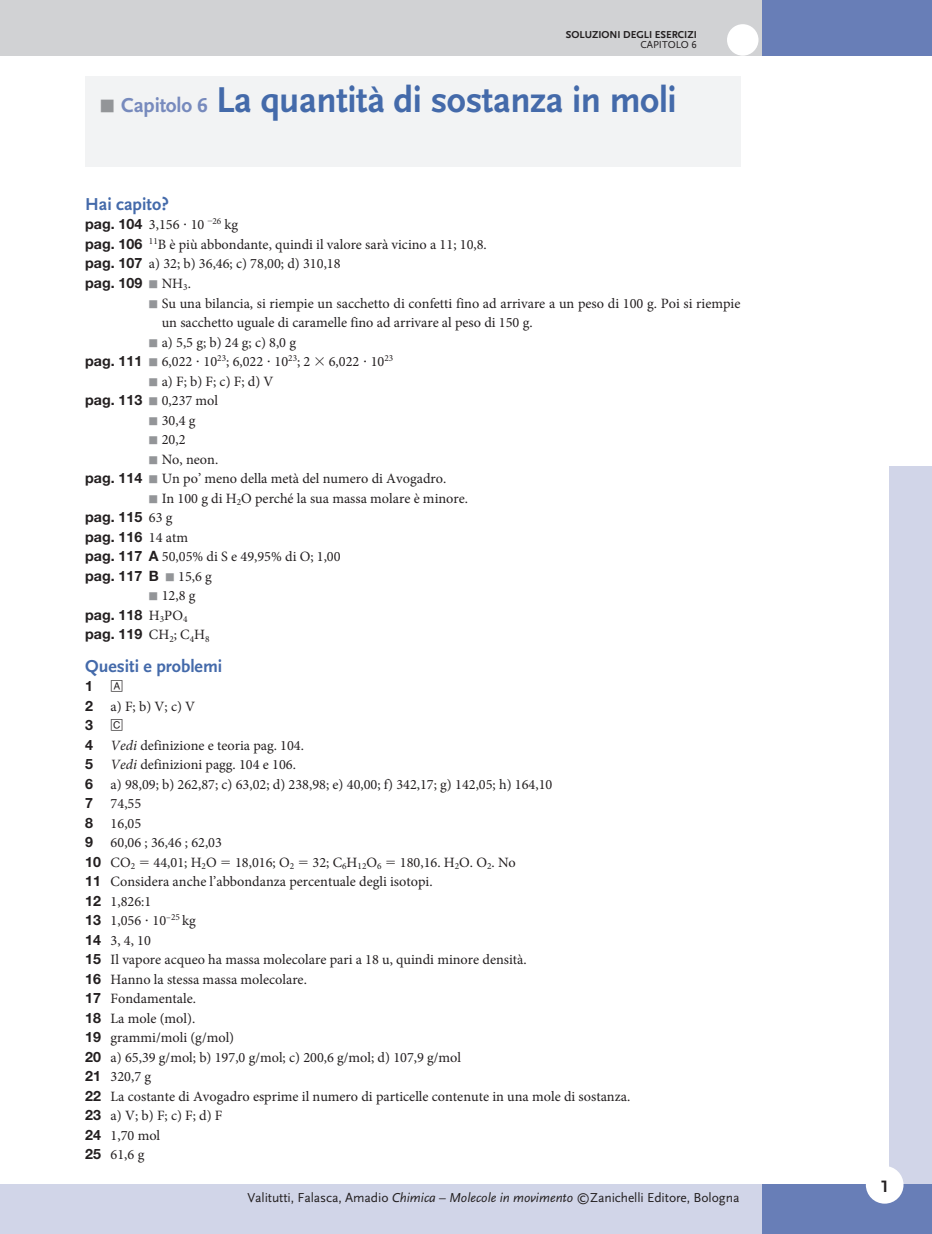
<style>
.page{position:relative;width:932px;height:1234px;background:#fff}
.page>*{position:absolute;margin:0;border:0;box-sizing:border-box;transform-origin:0 0}
.t1{font:37.5px "Scala Sans Bold LF";letter-spacing:-.01em;color:#446aaa}
.t2{font:18px "Scala Sans Bold LF";color:#446aaa}
.t3{font:17.25px "Scala Sans Bold LF";color:#231f20}
.t4{font:14.25px/19.5px "Minion Pro";color:#231f20}
.t5{font:700 14.25px/19.5px "Helvetica Neue LT Std";color:#231f20}
.t6{font:13.5px "Scala Sans Regular LF";letter-spacing:-.005em;color:#231f20}
.t7{font:10.5px "Scala Sans Bold LF";color:#231f20}
.t8{font:10.5px "Scala Sans Regular LF";color:#231f20}
.s1{font-family:"STIX General";font-size:24px;color:#939598}
.s2{font-size:21px;color:#778abd}
.s3{font-family:"Helvetica Neue LT Std";font-weight:700}
.s4{font-family:"STIX General";font-weight:400;font-size:15px;color:#939598}
.s5{font-family:"Minion Pro";font-weight:400}
.s6{font-family:"STIX General";font-size:15px;color:#939598}
.s7{font-family:"Zapf RM";font-weight:400}
.s8{font-style:italic}
.s9{font-family:"Scala Sans Regular LF Italic"}
</style>
<div class="page">
<div style="left:889px;top:466px;width:42px;height:732px;background:#d1d5e8"></div>
<div style="left:761px;top:0;width:170px;height:56px;background:#687eb7"></div>
<div style="left:0;top:0;width:761px;height:56px;background:#d1d2d4"></div>
<div style="left:0;top:1183px;width:761px;height:50px;background:#d1d5e8"></div>
<div style="left:761px;top:1183px;width:170px;height:50px;background:#687eb7"></div>
<div style="left:865px;top:1165px;width:38px;height:38px;background:#fff;border-radius:50%"></div>
<div style="left:726px;top:24px;width:32px;height:32px;background:#fff;border-radius:50%"></div>
<div style="left:85px;top:77px;width:655px;height:90px;background:#f2f3f4"></div>
<p class="t7" style="left:565px;top:29px;width:132px">SOLUZIONI DEGLI ESERCIZI</p>
<p class="t8" style="left:640px;top:39px;width:58px">CAPITOLO 6</p>
<h1 class="t1" style="left:100px;top:80px;width:578px"><span class="s1">◾</span> <span class="s2">Capitolo 6</span> La quantità di sostanza in moli</h1>
<p class="t2" style="left:85px;top:194px;width:85px">Hai capito?</p>
<p class="t4" style="left:85px;top:215px;width:403px"><span class="s3">pag. 104</span> 3,156 ⋅ 10 <sup>26</sup> kg<br><span class="s3">pag. 106</span> <sup>11</sup>B è più abbondante, quindi il valore sarà vicino a 11; 10,8. <span class="s3">pag. 107</span> a) 32; b) 36,46; c) 78,00; d) 310,18</p>
<p class="t5" style="left:85px;top:273px;width:107px">pag. 109 <span class="s4">◾</span> <span class="s5">NH</span><sub>3</sub><span class="s5">.</span></p>
<p class="t4" style="left:149px;top:293px;width:593px"><span class="s6">◾</span> Su una bilancia, si riempie un sacchetto di confetti fino ad arrivare a un peso di 100 g. Poi si riempie</p>
<p class="t4" style="left:162px;top:313px;width:372px">un sacchetto uguale di caramelle fino ad arrivare al peso di 150 g.</p>
<p class="t4" style="left:149px;top:332px;width:148px"><span class="s6">◾</span> a) 5,5 g; b) 24 g; c) 8,0 g</p>
<p class="t4" style="left:85px;top:352px;width:227px"><span class="s3">pag. 111</span> <span class="s6">◾</span> 6,022 ⋅ 10<sup>23</sup>; 6,022 ⋅ 10<sup>23</sup>; 2</p>
<p class="t4" style="left:329px;top:352px;width:66px">6,022 ⋅ 10<sup>23</sup></p>
<p class="t4" style="left:149px;top:371px;width:126px"><span class="s6">◾</span> a) F; b) F; c) F; d) V</p>
<p class="t4" style="left:85px;top:391px;width:134px"><span class="s3">pag. 113</span> <span class="s6">◾</span> 0,237 mol</p>
<p class="t4" style="left:149px;top:410px;width:48px"><span class="s6">◾</span> 30,4 g</p>
<p class="t4" style="left:149px;top:430px;width:38px"><span class="s6">◾</span> 20,2</p>
<p class="t4" style="left:149px;top:449px;width:71px"><span class="s6">◾</span> No, neon.</p>
<p class="t4" style="left:85px;top:469px;width:362px"><span class="s3">pag. 114</span> <span class="s6">◾</span> Un po’ meno della metà del numero di Avogadro.</p>
<p class="t4" style="left:149px;top:488px;width:320px"><span class="s6">◾</span> In 100 g di H<sub>2</sub>O perché la sua massa molare è minore.</p>
<p class="t5" style="left:85px;top:507px;width:104px">pag. 115 <span class="s5">63 g </span>pag. 116 <span class="s5">14 atm</span></p>
<p class="t4" style="left:85px;top:547px;width:257px"><span class="s3">pag. 117 A</span> 50,05% di S e 49,95% di O; 1,00</p>
<p class="t5" style="left:85px;top:565px;width:128px">pag. 117 B <span class="s4">◾</span> <span class="s5">15,6 g</span></p>
<p class="t4" style="left:149px;top:586px;width:48px"><span class="s6">◾</span> 12,8 g</p>
<p class="t5" style="left:85px;top:604px;width:126px">pag. 118 <span class="s5">H</span><sub>3</sub><span class="s5">PO</span><sub>4 </sub>pag. 119 <span class="s5">CH</span><sub>2</sub><span class="s5">; C</span><sub>4</sub><span class="s5">H</span><sub>8</sub></p>
<p class="t2" style="left:85px;top:655px;width:139px">Quesiti e problemi</p>
<p class="t5" style="left:85px;top:675px;width:40px">1 <span class="s7">a</span></p>
<p class="t4" style="left:85px;top:696px;width:112px"><span class="s3">2</span> a) F; b) V; c) V</p>
<p class="t5" style="left:85px;top:714px;width:40px">3 <span class="s7">c</span></p>
<p class="t4" style="left:85px;top:735px;width:468px"><span class="s3">4</span> <span class="s8">Vedi</span> definizione e teoria pag. 104.<br><span class="s3">5</span> <span class="s8">Vedi</span> definizioni pagg. 104 e 106.<br><span class="s3">6</span> a) 98,09; b) 262,87; c) 63,02; d) 238,98; e) 40,00; f) 342,17; g) 142,05; h) 164,10<br><span class="s3">7</span> 74,55<br><span class="s3">8</span> 16,05<br><span class="s3">9</span> 60,06 ; 36,46 ; 62,03</p>
<p class="t5" style="left:85px;top:851px;width:52px">10 <span class="s5">CO</span><sub>2</sub></p>
<p class="t4" style="left:153px;top:852px;width:65px">44,01; H<sub>2</sub>O</p>
<p class="t4" style="left:235px;top:852px;width:61px">18,016; O<sub>2</sub></p>
<p class="t4" style="left:312px;top:852px;width:70px">32; C<sub>6</sub>H<sub>12</sub>O<sub>6</sub></p>
<p class="t4" style="left:85px;top:852px;width:546px;text-indent:315px">180,16. H<sub>2</sub>O. O<sub>2</sub>. No<br><span class="s3">11</span> Considera anche l’abbondanza percentuale degli isotopi.<br><span class="s3">12</span> 1,826:1<br><span class="s3">13</span> 1,056 ⋅ 10<sup>–25</sup> kg<br><span class="s3">14</span> 3, 4, 10<br><span class="s3">15</span> Il vapore acqueo ha massa molecolare pari a 18 u, quindi minore densità.<br><span class="s3">16</span> Hanno la stessa massa molecolare.<br><span class="s3">17</span> Fondamentale.<br><span class="s3">18</span> La mole (mol).<br><span class="s3">19</span> grammi/moli (g/mol)<br><span class="s3">20</span> a) 65,39 g/mol; b) 197,0 g/mol; c) 200,6 g/mol; d) 107,9 g/mol<br><span class="s3">21</span> 320,7 g<br><span class="s3">22</span> La costante di Avogadro esprime il numero di particelle contenute in una mole di sostanza.<br><span class="s3">23</span> a) V; b) F; c) F; d) F<br><span class="s3">24</span> 1,70 mol<br><span class="s3">25</span> 61,6 g</p>
<p class="t6" style="left:247px;top:1190px;width:493px">Valitutti, Falasca, Amadio <span class="s9">Chimica</span> – <span class="s9">Molecole in movimento</span> ©Zanichelli Editore, Bologna</p>
<p class="t3" style="left:880px;top:1176px;width:10px">1</p>
</div>
